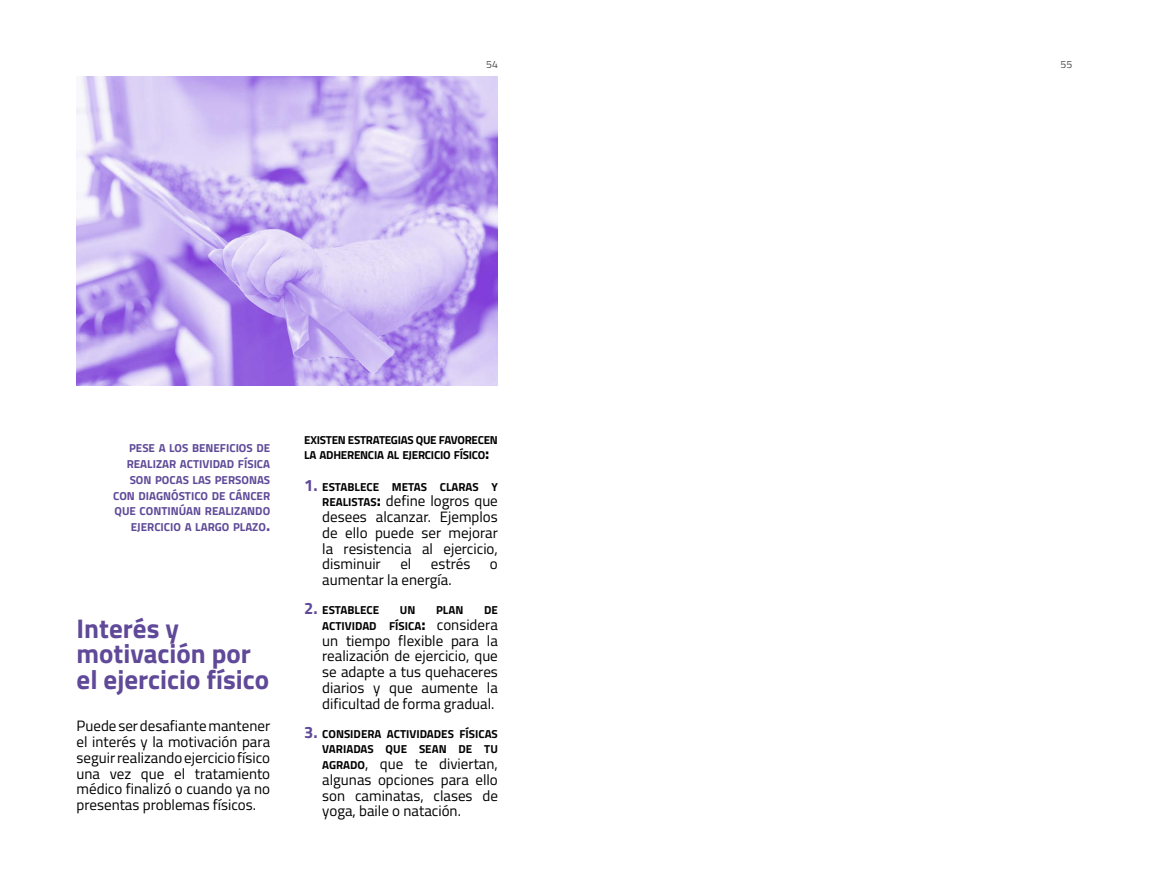
<style>
.page{position:relative;width:1149px;height:893px;background:#fff}
.page>*{position:absolute;margin:0;border:0;box-sizing:border-box;transform-origin:0 0}
.t1{font:700 27px/25.5px "Titillium Web";color:#5f4998}
.t2{font:700 16.5px "Titillium Web";color:#5f4998}
.t3{font:15px/15.8px "Titillium Web";color:#000;text-align:justify}
.t4{font:700 11.55px/15.8px "Titillium Web";letter-spacing:-.005em;color:#000}
.t5{font:700 11.55px/15.8px "Titillium Web";color:#5f4998;text-align:right}
.t6{font:10.5px "Titillium Web";color:#4f4c4d}
.s1{font-size:16.5px}
.s2{font-weight:700;font-size:11.55px}
.s3{font-weight:700;font-size:16.5px}
.s4{font-weight:400;font-size:15px}
</style>
<div class="page">
<img style="left:77px;top:77px;width:420px;height:309px">
<p class="t6" style="left:486px;top:57px;width:13px">54</p>
<p class="t6" style="left:1060px;top:57px;width:13px">55</p>
<p class="t5" style="left:113px;top:440px;width:158px">PESE A LOS BENEFICIOS DE<br>REALIZAR ACTIVIDAD FÍSICA<br>SON POCAS LAS PERSONAS<br>CON DIAGNÓSTICO DE CÁNCER<br>QUE CONTINÚAN REALIZANDO<br>EJERCICIO A LARGO PLAZO<span class="s1">.</span></p>
<p class="t4" style="left:304px;top:431px;width:195px">EXISTEN ESTRATEGIAS QUE FAVORECEN<br>LA ADHERENCIA AL EJERCICIO FÍSICO<span class="s1">:</span></p>
<p class="t2" style="left:304px;top:472px;width:15px">1.</p>
<p class="t4" style="left:322px;top:478px;width:177px">ESTABLECE METAS CLARAS Y</p>
<p class="t3" style="left:322px;top:493px;width:177px"><span class="s2">REALISTAS</span><span class="s3">:</span> define logros que desees alcanzar. Ejemplos de ello puede ser mejorar la resistencia al ejercicio, disminuir</p>
<p class="t3" style="left:400px;top:556px;width:13px">el</p>
<p class="t3" style="left:431px;top:556px;width:41px">estrés</p>
<p class="t3" style="left:490px;top:556px;width:9px">o</p>
<p class="t3" style="left:322px;top:571px;width:131px">aumentar la energía.</p>
<p class="t4" style="left:322px;top:602px;width:58px">ESTABLECE</p>
<p class="t4" style="left:400px;top:602px;width:17px">UN</p>
<p class="t4" style="left:436px;top:602px;width:29px">PLAN</p>
<p class="t2" style="left:304px;top:596px;width:15px">2.</p>
<p class="t4" style="left:322px;top:602px;width:177px;text-align:right">DE<br>ACTIVIDAD FÍSICA<span class="s1">:</span> <span class="s4">considera</span></p>
<p class="t3" style="left:322px;top:632px;width:177px">un tiempo flexible para la realización de ejercicio, que se adapte a tus quehaceres diarios y que aumente la dificultad de forma gradual.</p>
<p class="t4" style="left:322px;top:725px;width:177px">CONSIDERA ACTIVIDADES FÍSICAS<br>VARIADAS QUE SEAN DE TU</p>
<p class="t3" style="left:322px;top:755px;width:177px"><span class="s2">AGRADO</span>, que te diviertan, algunas opciones para ello son caminatas, clases de yoga, baile o natación.</p>
<h1 class="t1" style="left:77px;top:614px;width:194px">Interés y motivación por el ejercicio físico</h1>
<p class="t3" style="left:77px;top:717px;width:195px">Puede ser desafiante mantener el interés y la motivación para seguir realizando ejercicio físico una vez que el tratamiento médico finalizó o cuando ya no presentas problemas físicos.</p>
<p class="t2" style="left:304px;top:719px;width:15px">3.</p>
</div>
